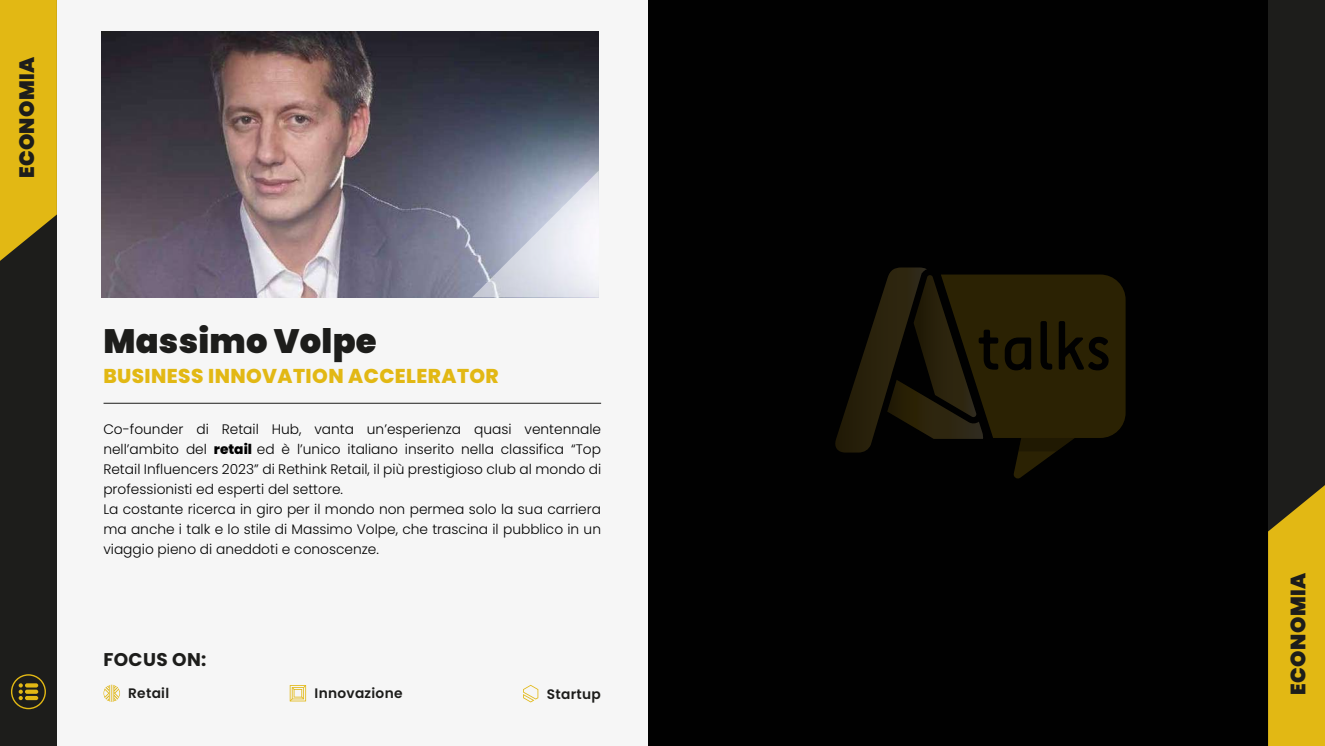
<style>
.page{position:relative;width:1325px;height:746px;background:#fff}
.page>*{position:absolute;margin:0;border:0;box-sizing:border-box;transform-origin:0 0}
.t1{font:900 33.75px "Poppins";letter-spacing:.005em;color:#1d1d1b}
.t2{font:900 20.75px "Poppins";letter-spacing:.02em;color:#1d1d1b}
.t3{font:800 20px "Poppins";letter-spacing:.02em;color:#e2b814}
.t4{font:700 18.38px "Poppins";letter-spacing:.02em;color:#1d1d1b}
.t5{font:300 13.75px/20px "Poppins";color:#010101}
.t6{font:500 13.75px "Poppins";letter-spacing:.02em;color:#e2b814}
.t7{font:600 13.75px "Poppins";letter-spacing:.02em;color:#1d1d1b}
.t8{font:800 13.75px "Poppins";letter-spacing:.02em;color:#e2b814}
.s1{font-weight:800}
</style>
<div class="page">
<div style="left:0;top:0;width:1324px;height:745px;background:#010101"></div>
<div style="left:1267px;top:0;width:57px;height:745px;background:#1d1d1b"></div>
<svg style="left:1267px;top:485px;width:57px;height:260px"></svg>
<svg style="left:835px;top:267px;width:290px;height:211px"></svg>
<div style="left:0;top:0;width:57px;height:745px;background:#1d1d1b"></div>
<svg style="left:0;top:0;width:57px;height:261px"></svg>
<div style="left:57px;top:0;width:590px;height:745px;background:#f6f6f6"></div>
<img style="left:101px;top:31px;width:497px;height:266px">
<svg style="left:472px;top:170px;width:126px;height:127px"></svg>
<hr style="left:103px;top:403px;width:498px;height:1px;background:#1d1d1b">
<svg style="left:103px;top:685px;width:17px;height:16px"></svg>
<hr style="left:111px;top:684px;width:3px;height:17px;background:#e2b814">
<svg style="left:290px;top:685px;width:16px;height:16px"></svg>
<svg style="left:523px;top:684px;width:15px;height:18px"></svg>
<svg style="left:11px;top:674px;width:35px;height:35px"></svg>
<svg style="left:25px;top:689px;width:13px;height:4px"></svg>
<div style="left:25px;top:695px;width:13px;height:5px;background:#e2b814;border-radius:2px"></div>
<svg style="left:25px;top:683px;width:13px;height:4px"></svg>
<h2 class="t2" style="left:15px;top:178px;width:123px;rotate:-90deg">ECONOMIA</h2>
<h1 class="t1" style="left:103px;top:321px;width:275px">Massimo Volpe</h1>
<p class="t8" style="left:103px;top:360px;width:70px">FILOSOFA</p>
<p class="t6" style="left:103px;top:377px;width:323px">Oxford Internet Institute, Alan Turing Institute</p>
<h3 class="t3" style="left:103px;top:364px;width:397px">BUSINESS INNOVATION ACCELERATOR</h3>
<p class="t5" style="left:103px;top:419px;width:499px">Co-founder di Retail Hub, vanta un’esperienza quasi ventennale nell’ambito del <span class="s1">retail</span> ed è l’unico italiano inserito nella classifica “Top Retail Influencers 2023” di Rethink Retail, il più prestigioso club al mondo di professionisti ed esperti del settore.<br>La costante ricerca in giro per il mondo non permea solo la sua carriera ma anche i talk e lo stile di Massimo Volpe, che trascina il pubblico in un viaggio pieno di aneddoti e conoscenze.</p>
<h3 class="t4" style="left:103px;top:648px;width:105px">FOCUS ON:</h3>
<p class="t7" style="left:128px;top:685px;width:42px">Retail</p>
<p class="t7" style="left:314px;top:685px;width:89px">Innovazione</p>
<p class="t7" style="left:546px;top:685px;width:55px">Startup</p>
<h2 class="t2" style="left:1285px;top:694px;width:123px;rotate:-90deg">ECONOMIA</h2>
</div>
